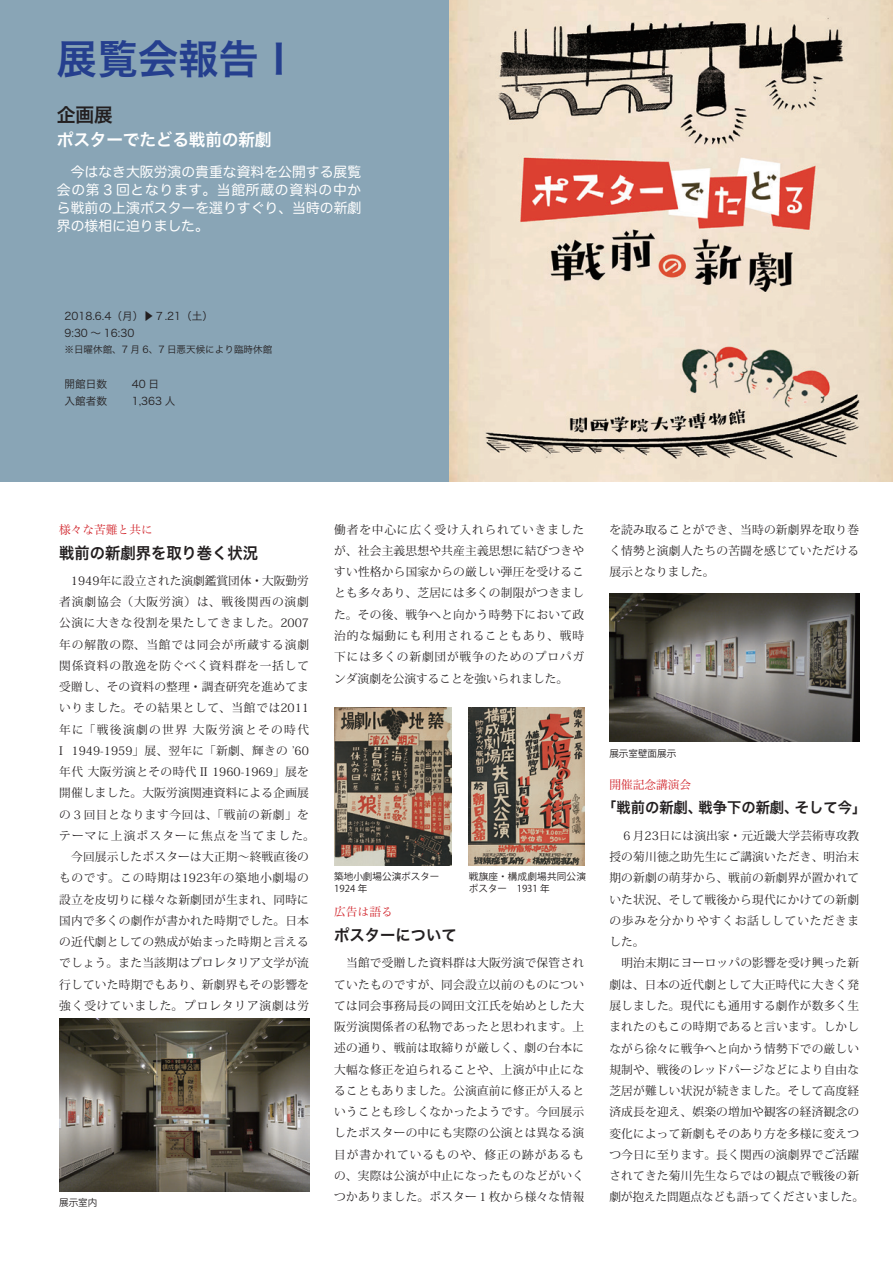
<style>
.page{position:relative;width:893px;height:1263px;background:#fff}
.page>*{position:absolute;margin:0;border:0;box-sizing:border-box;transform-origin:0 0}
.t1{font:40.35px "Hira Kaku Pro N W6";color:#253f8e}
.t2{font:19.2px "Hira Kaku Pro W6";color:#231f20}
.t3{font:16.95px "Hira Kaku Pro W6";letter-spacing:-.01em;color:#fff}
.t4{font:15.9px "Hira Kaku Pro W6";color:#231f20;scale:.96 1}
.t5{font:14.85px "Hira Kaku Pro W6";color:#231f20;scale:.96 1}
.t6{font:13.8px/18.1px "Hira Maru Pro W4";color:#fff;text-align:justify}
.t7{font:11.7px/21.3px "Koz Min Pro";letter-spacing:.02em;color:#231f20;text-align:justify}
.t8{font:11.7px "Koz Min Pro";letter-spacing:-.01em;color:#231f20}
.t9{font:11.7px "Hira Min Pro W3";color:#d1232a}
.t10{font:10.65px/17px "Hira Kaku Pro W3";color:#231f20}
.t11{font:9.6px/11.7px "Koz Go Pro";color:#231f20}
.t12{font:9.6px "Hira Kaku Pro W3";color:#231f20}
.t13{font:9.6px/11.7px "Koz Go Pro";letter-spacing:.025em;color:#231f20}
</style>
<div class="page">
<div style="left:0;top:0;width:893px;height:482px;background:#89a5b6"></div>
<img style="left:450px;top:0;width:443px;height:482px">
<img style="left:469px;top:708px;width:115px;height:157px">
<img style="left:59px;top:1019px;width:250px;height:172px">
<img style="left:334px;top:708px;width:117px;height:157px">
<img style="left:609px;top:593px;width:250px;height:149px">
<h1 class="t1" style="left:57px;top:23px;width:244px">展覧会報告Ⅰ</h1>
<h2 class="t2" style="left:57px;top:98px;width:57px">企画展</h2>
<h3 class="t3" style="left:57px;top:124px;width:216px">ポスターでたどる戦前の新劇</h3>
<p class="t6" style="left:57px;top:162px;width:306px">　今はなき大阪労演の貴重な資料を公開する展覧会の第 3 回となります。当館所蔵の資料の中から戦前の上演ポスターを選りすぐり、当時の新劇界の様相に迫りました。</p>
<p class="t10" style="left:64px;top:307px;width:150px">2018.6.4（月）▶７.21（土）<br>9:30 ～ 16:30</p>
<p class="t12" style="left:64px;top:341px;width:209px">※日曜休館、7 月 6、7 日悪天候により臨時休館</p>
<p class="t10" style="left:64px;top:375px;width:113px">開館日数　　 40 日<br>入館者数　　 1,363 人</p>
<p class="t9" style="left:59px;top:519px;width:95px">様々な苦難と共に</p>
<h3 class="t4" style="left:59px;top:538px;width:209px">戦前の新劇界を取り巻く状況</h3>
<p class="t7" style="left:59px;top:569px;width:257px;text-align:left">　1949年に設立された演劇鑑賞団体・大阪勤労者演劇協会（大阪労演）は、戦後関西の演劇公演に大きな役割を果たしてきました。2007年の解散の際、当館では同会が所蔵する演劇関係資料の散逸を防ぐべく資料群を一括して受贈し、その資料の整理・調査研究を進めてまいりました。その結果として、当館では2011年に「戦後演劇の世界 大阪労演とその時代<br>I 1949-1959」展、翌年に「新劇、輝きの ’60年代 大阪労演とその時代 II 1960-1969」展を開催しました。大阪労演関連資料による企画展の３回目となります今回は、「戦前の新劇」をテーマに上演ポスターに焦点を当てました。　今回展示したポスターは大正期〜終戦直後のものです。この時期は1923年の築地小劇場の設立を皮切りに様々な新劇団が生まれ、同時に国内で多くの劇作が書かれた時期でした。日本の近代劇としての熟成が始まった時期と言えるでしょう。また当該期はプロレタリア文学が流行していた時期でもあり、新劇界もその影響を強く受けていました。プロレタリア演劇は労</p>
<p class="t11" style="left:59px;top:1197px;width:40px">展示室内</p>
<p class="t7" style="left:334px;top:518px;width:251px">働者を中心に広く受け入れられていきましたが、社会主義思想や共産主義思想に結びつきやすい性格から国家からの厳しい弾圧を受けることも多々あり、芝居には多くの制限がつきました。その後、戦争へと向かう時勢下において政治的な煽動にも利用されることもあり、戦時下には多くの新劇団が戦争のためのプロパガンダ演劇を公演することを強いられました。</p>
<p class="t7" style="left:609px;top:518px;width:251px">を読み取ることができ、当時の新劇界を取り巻く情勢と演劇人たちの苦闘を感じていただける展示となりました。</p>
<p class="t11" style="left:334px;top:871px;width:107px">築地小劇場公演ポスター<br>1924 年</p>
<p class="t13" style="left:469px;top:871px;width:119px">戦旗座・構成劇場共同公演ポスター　1931 年</p>
<p class="t9" style="left:334px;top:902px;width:60px">広告は語る</p>
<h3 class="t4" style="left:334px;top:921px;width:129px">ポスターについて</h3>
<p class="t7" style="left:334px;top:952px;width:251px">　当館で受贈した資料群は大阪労演で保管されていたものですが、同会設立以前のものについては同会事務局長の岡田文江氏を始めとした大阪労演関係者の私物であったと思われます。上述の通り、戦前は取締りが厳しく、劇の台本に大幅な修正を迫られることや、上演が中止になることもありました。公演直前に修正が入るということも珍しくなかったようです。今回展示したポスターの中にも実際の公演とは異なる演目が書かれているものや、修正の跡があるもの、実際は公演が中止になったものなどがいくつかありました。ポスター１枚から様々な情報</p>
<p class="t11" style="left:609px;top:748px;width:68px">展示室壁面展示</p>
<p class="t9" style="left:609px;top:774px;width:83px">開催記念講演会</p>
<p class="t5" style="left:602px;top:794px;width:277px">「戦前の新劇、戦争下の新劇、そして今」</p>
<p class="t7" style="left:609px;top:824px;width:251px;text-align:left">　６月23日には演出家・元近畿大学芸術専攻教授の菊川徳之助先生にご講演いただき、明治末期の新劇の萌芽から、戦前の新劇界が置かれていた状況、そして戦後から現代にかけての新劇の歩みを分かりやすくお話ししていただきました。<br>　明治末期にヨーロッパの影響を受け興った新劇は、日本の近代劇として大正時代に大きく発展しました。現代にも通用する劇作が数多く生まれたのもこの時期であると言います。しかしながら徐々に戦争へと向かう情勢下での厳しい規制や、戦後のレッドパージなどにより自由な芝居が難しい状況が続きました。そして高度経済成長を迎え、娯楽の増加や観客の経済観念の変化によって新劇もそのあり方を多様に変えつつ今日に至ります。長く関西の演劇界でご活躍されてきた菊川先生ならではの観点で戦後の新</p>
<p class="t8" style="left:609px;top:1189px;width:256px">劇が抱えた問題点なども語ってくださいました。</p>
</div>
